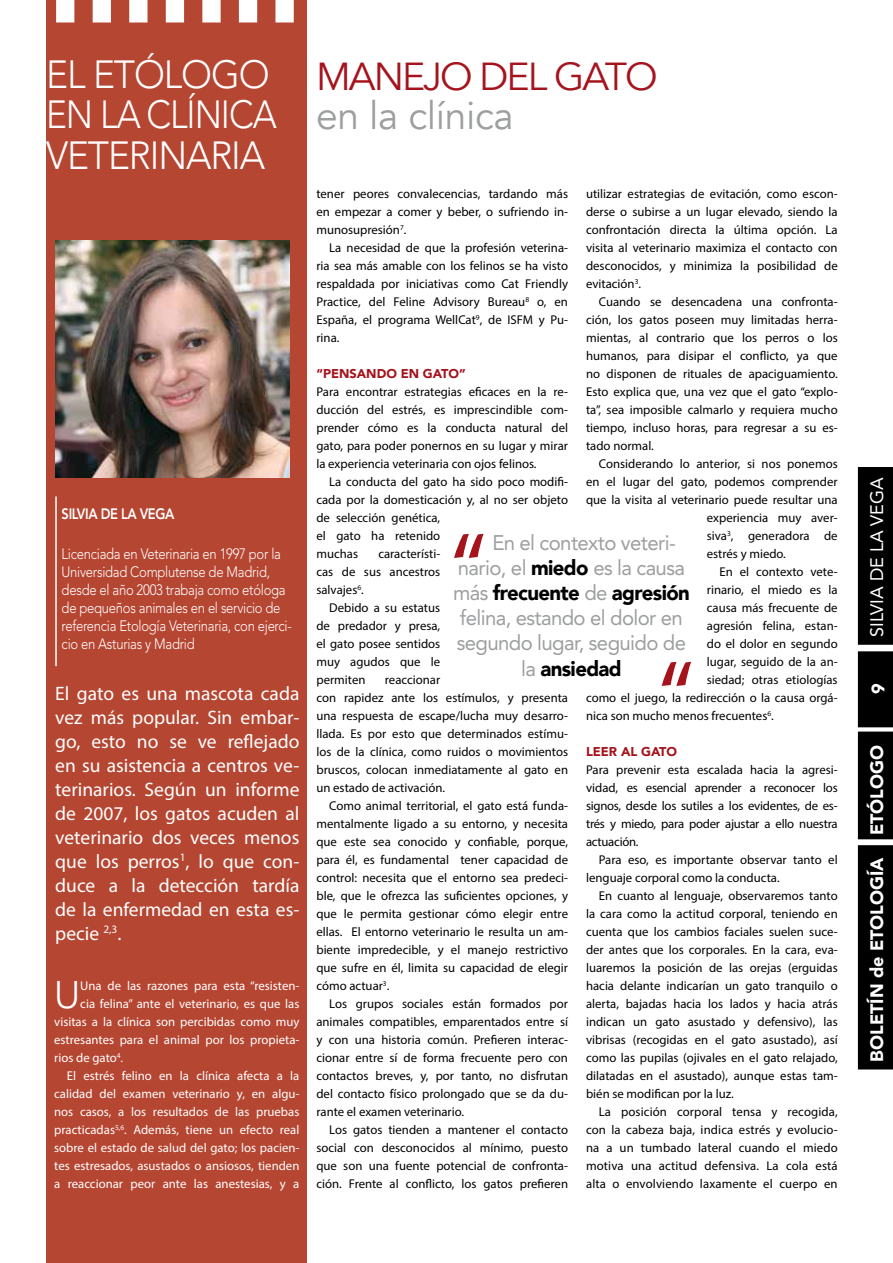
<style>
.page{position:relative;width:893px;height:1263px;background:#fff}
.page>*{position:absolute;margin:0;border:0;box-sizing:border-box;transform-origin:0 0}
.t1{font:99px "Myriad Pro";color:#a5131c}
.t2{font:300 52.5px "Avenir";letter-spacing:-.03em;color:#fff;scale:.95 1}
.t3{font:300 39px/40.5px "Avenir";letter-spacing:-.03em;color:#fff;scale:.95 1}
.t4{font:39px "Avenir";letter-spacing:-.05em;color:#a5131c}
.t5{font:39px "Avenir";letter-spacing:-.01em;color:#9c9e9f}
.t6{font:300 38.1px "Avenir";color:#fff}
.t7{font:21px "Avenir";letter-spacing:-.03em;color:#9c9e9f}
.t8{font:900 21px "Avenir";letter-spacing:-.03em;color:#000}
.t9{font:19.5px/24px "Myriad Pro";color:#fff;text-align:justify}
.t10{font:900 18px "Avenir";color:#fff}
.t11{font:18px "Avenir";color:#fff}
.t12{font:300 15px/18px "Avenir";letter-spacing:-.02em;color:#fff;scale:.87 1}
.t13{font:800 15px "Avenir";color:#fff;scale:.86 1}
.t14{font:12.75px/18px "Myriad Pro";color:#000;text-align:justify}
.t15{font:12.75px "Myriad Pro";color:#fff}
.t16{font:900 12.75px "Avenir";color:#a5131c}
.s1{font-weight:900;color:#000}
.s2{font-weight:400;color:#9c9e9f}
</style>
<div class="page">
<div style="left:47px;top:0;width:260px;height:1263px;background:#b54632"></div>
<svg style="left:46px;top:0;width:248px;height:23px"></svg>
<hr style="left:55px;top:496px;width:2px;height:170px;background:#fff">
<img style="left:56px;top:241px;width:234px;height:236px">
<div style="left:858px;top:651px;width:35px;height:188px;background:#000"></div>
<div style="left:858px;top:467px;width:35px;height:178px;background:#000"></div>
<div style="left:858px;top:845px;width:35px;height:224px;background:#000"></div>
<h2 class="t2" style="left:43px;top:49px;width:267px">ARTÍCU LOS</h2>
<h3 class="t3" style="left:46px;top:54px;width:237px">EL ETÓLOGO<br>EN LA CLÍNICA<br>VETERINARIA</h3>
<p class="t13" style="left:62px;top:504px;width:133px">SILVIA DE LA VEGA</p>
<p class="t12" style="left:62px;top:545px;width:266px">Licenciada en Veterinaria en 1997 por la<br>U niversidad Complutense de Madrid, desde el año 2003 trabaja como etóloga de pequeños animales en el servicio de referencia Etología Veterinaria, con ejerci&shy;cio en Asturias y Madrid</p>
<p class="t9" style="left:55px;top:681px;width:246px">El gato es una mascota cada vez más popular. Sin embar&shy;go, esto no se ve reflejado en su asistencia a centros ve&shy;terinarios. Según un informe de 2007, los gatos acuden al veterinario dos veces menos que los perros<sup>1</sup>, lo que con&shy;duce a la detección tardía de la enfermedad en esta es&shy;pecie <sup>2,3</sup>.</p>
<h3 class="t6" style="left:54px;top:972px;width:21px">U</h3>
<p class="t15" style="left:80px;top:978px;width:221px">Una de las razones para esta “resisten-</p>
<p class="t15" style="left:80px;top:996px;width:221px">cia felina” ante el veterinario, es que las</p>
<p class="t15" style="left:54px;top:1014px;width:247px">visitas a la clínica son percibidas como muy</p>
<p class="t15" style="left:54px;top:1032px;width:247px">estresantes para el animal por los propieta-</p>
<p class="t15" style="left:54px;top:1050px;width:71px">rios de gato<sup>4</sup>.</p>
<p class="t15" style="left:67px;top:1068px;width:234px">El estrés felino en la clínica afecta a la</p>
<p class="t15" style="left:54px;top:1086px;width:247px">calidad del examen veterinario y, en algu-</p>
<p class="t15" style="left:54px;top:1104px;width:247px">nos casos, a los resultados de las pruebas</p>
<p class="t15" style="left:54px;top:1122px;width:247px">practicadas<sup>5,6</sup>. Además, tiene un efecto real</p>
<p class="t15" style="left:54px;top:1140px;width:247px">sobre el estado de salud del gato; los pacien-</p>
<p class="t15" style="left:54px;top:1158px;width:247px">tes estresados, asustados o ansiosos, tienden</p>
<p class="t15" style="left:54px;top:1176px;width:247px">a reaccionar peor ante las anestesias, y a</p>
<h3 class="t4" style="left:316px;top:54px;width:59px">Manejo</h3>
<h3 class="t4" style="left:480px;top:54px;width:23px">del</h3>
<h3 class="t4" style="left:554px;top:54px;width:105px">GATO</h3>
<h3 class="t5" style="left:316px;top:93px;width:199px">en la clínica</h3>
<p class="t14" style="left:316px;top:185px;width:253px">tener peores convalecencias, tardando más en empezar a comer y beber, o sufriendo in&shy;munosupresión<sup>7</sup>.</p>
<p class="t14" style="left:316px;top:239px;width:253px;text-indent:13px">La necesidad de que la profesión veterina&shy;ria sea más amable con los felinos se ha visto respaldada por iniciativas como Cat Friendly Practice, del Feline Advisory Bureau<sup>8</sup> o, en España, el programa WellCat<sup>9</sup>, de ISFM y Pu&shy;rina.</p>
<p class="t16" style="left:316px;top:363px;width:151px">“PENSANDO EN GATO”</p>
<p class="t14" style="left:316px;top:383px;width:253px">Para encontrar estrategias eficaces en la re&shy;ducción del estrés, es imprescindible com&shy;prender cómo es la conducta natural del gato, para poder ponernos en su lugar y mirar la experiencia veterinaria con ojos felinos.</p>
<p class="t14" style="left:316px;top:473px;width:253px;text-align:left;text-indent:13px">La conducta del gato ha sido poco modifi&shy;cada por la domesticación y, al no ser objeto de selección genética,<br>el gato ha retenido<br>muchas</p>
<p class="t14" style="left:586px;top:185px;width:253px">utilizar estrategias de evitación, como escon&shy;derse o subirse a un lugar elevado, siendo la confrontación directa la última opción. La visita al veterinario maximiza el contacto con desconocidos, y minimiza la posibilidad de evitación<sup>3</sup>.</p>
<p class="t14" style="left:586px;top:293px;width:253px;text-indent:13px">Cuando se desencadena una confronta&shy;ción, los gatos poseen muy limitadas herra&shy;mientas, al contrario que los perros o los humanos, para disipar el conflicto, ya que no disponen de rituales de apaciguamiento.<br>Esto explica que, una vez que el gato “explo&shy;ta”, sea imposible calmarlo y requiera mucho tiempo, incluso horas, para regresar a su es&shy;tado normal.</p>
<p class="t14" style="left:599px;top:455px;width:240px">Considerando lo anterior, si nos ponemos</p>
<p class="t14" style="left:586px;top:473px;width:253px">en el lugar del gato, podemos comprender</p>
<p class="t14" style="left:586px;top:491px;width:253px">que la visita al veterinario puede resultar una</p>
<p class="t14" style="left:707px;top:509px;width:132px">experiencia muy aver-</p>
<p class="t14" style="left:707px;top:527px;width:132px">siva<sup>3</sup>, generadora de</p>
<p class="t14" style="left:707px;top:545px;width:81px">estrés y miedo.</p>
<p class="t14" style="left:720px;top:563px;width:120px">En el contexto vete-</p>
<p class="t14" style="left:707px;top:581px;width:132px">rinario, el miedo es la</p>
<p class="t14" style="left:707px;top:599px;width:132px">causa más frecuente de</p>
<p class="t14" style="left:707px;top:617px;width:132px">agresión felina, estan-</p>
<p class="t14" style="left:707px;top:635px;width:132px">do el dolor en segundo</p>
<p class="t14" style="left:707px;top:653px;width:132px">lugar, seguido de la an-</p>
<p class="t14" style="left:707px;top:671px;width:132px">siedad; otras etiologías</p>
<p class="t14" style="left:586px;top:689px;width:253px">como el juego, la redirección o la causa orgá-</p>
<p class="t14" style="left:586px;top:707px;width:189px">nica son mucho menos frecuentes<sup>6</sup>.</p>
<p class="t16" style="left:586px;top:741px;width:93px">LEER AL GATO</p>
<p class="t14" style="left:586px;top:761px;width:253px">Para prevenir esta escalada hacia la agresi&shy;vidad, es esencial aprender a reconocer los signos, desde los sutiles a los evidentes, de es&shy;trés y miedo, para poder ajustar a ello nuestra actuación.</p>
<p class="t14" style="left:586px;top:851px;width:253px;text-indent:13px">Para eso, es importante observar tanto el lenguaje corporal como la conducta.</p>
<p class="t14" style="left:586px;top:887px;width:253px;text-indent:13px">En cuanto al lenguaje, observaremos tanto la cara como la actitud corporal, teniendo en cuenta que los cambios faciales suelen suce&shy;der antes que los corporales. En la cara, eva&shy;luaremos la posición de las orejas (erguidas hacia delante indicarían un gato tranquilo o alerta, bajadas hacia los lados y hacia atrás indican un gato asustado y defensivo), las vibrisas (recogidas en el gato asustado), así como las pupilas (ojivales en el gato relajado, dilatadas en el asustado), aunque estas tam&shy;bién se modifican por la luz.</p>
<p class="t14" style="left:586px;top:1103px;width:253px;text-indent:13px">La posición corporal tensa y recogida, con la cabeza baja, indica estrés y evolucio&shy;na a un tumbado lateral cuando el miedo motiva una actitud defensiva. La cola está alta o envolviendo laxamente el cuerpo en</p>
<h1 class="t1" style="left:451px;top:507px;width:37px">“</h1>
<h3 class="t7" style="left:492px;top:530px;width:185px">En el contexto veteri-</h3>
<h3 class="t7" style="left:458px;top:555px;width:229px">nario, el <span class="s1">miedo</span> es la causa</h3>
<h3 class="t8" style="left:453px;top:575px;width:238px"><span class="s2">más</span> frecuente <span class="s2">de</span> agresión</h3>
<h3 class="t7" style="left:460px;top:606px;width:225px">felina, estando el dolor en</h3>
<h3 class="t7" style="left:457px;top:631px;width:231px">segundo lugar, seguido de</h3>
<h3 class="t8" style="left:521px;top:650px;width:102px"><span class="s2">la</span> ansiedad</h3>
<h1 class="t1" style="left:658px;top:635px;width:37px">“</h1>
<p class="t14" style="left:316px;top:545px;width:125px;text-indent:62px">característi&shy;cas de sus ancestros salvajes<sup>6</sup>.</p>
<p class="t14" style="left:316px;top:599px;width:125px;text-indent:13px">Debido a su estatus de predador y presa, el gato posee sentidos muy agudos que le permiten</p>
<p class="t14" style="left:316px;top:671px;width:253px;text-align:left;text-indent:69px">reaccionar<br>con rapidez ante los estímulos, y presenta una respuesta de escape/lucha muy desarro&shy;llada. Es por esto que determinados estímu&shy;los de la clínica, como ruidos o movimientos bruscos, colocan inmediatamente al gato en un estado de activación.</p>
<p class="t14" style="left:316px;top:797px;width:253px;text-indent:13px">Como animal territorial, el gato está funda&shy;mentalmente ligado a su entorno, y necesita que este sea conocido y confiable, porque, para él, es fundamental tener capacidad de control: necesita que el entorno sea predeci&shy;ble, que le ofrezca las suficientes opciones, y que le permita gestionar cómo elegir entre ellas. El entorno veterinario le resulta un am&shy;biente impredecible, y el manejo restrictivo que sufre en él, limita su capacidad de elegir cómo actuar<sup>3</sup>.</p>
<p class="t14" style="left:316px;top:995px;width:253px;text-indent:13px">Los grupos sociales están formados por animales compatibles, emparentados entre sí y con una historia común. Prefieren interac&shy;cionar entre sí de forma frecuente pero con contactos breves, y, por tanto, no disfrutan del contacto físico prolongado que se da du&shy;rante el examen veterinario.</p>
<p class="t14" style="left:316px;top:1121px;width:253px;text-indent:13px">Los gatos tienden a mantener el contacto social con desconocidos al mínimo, puesto que son una fuente potencial de confronta&shy;ción. Frente al conflicto, los gatos prefieren</p>
<h3 class="t11" style="left:867px;top:637px;width:161px;rotate:-90deg">SILVIA DE LA VEGA</h3>
<h3 class="t10" style="left:863px;top:694px;width:12px;rotate:-90deg">9</h3>
<h3 class="t10" style="left:862px;top:835px;width:92px;rotate:-90deg">ETÓLOGO</h3>
<h3 class="t10" style="left:862px;top:1061px;width:206px;rotate:-90deg">BOLETÍN de ETOLOGÍA</h3>
</div>
